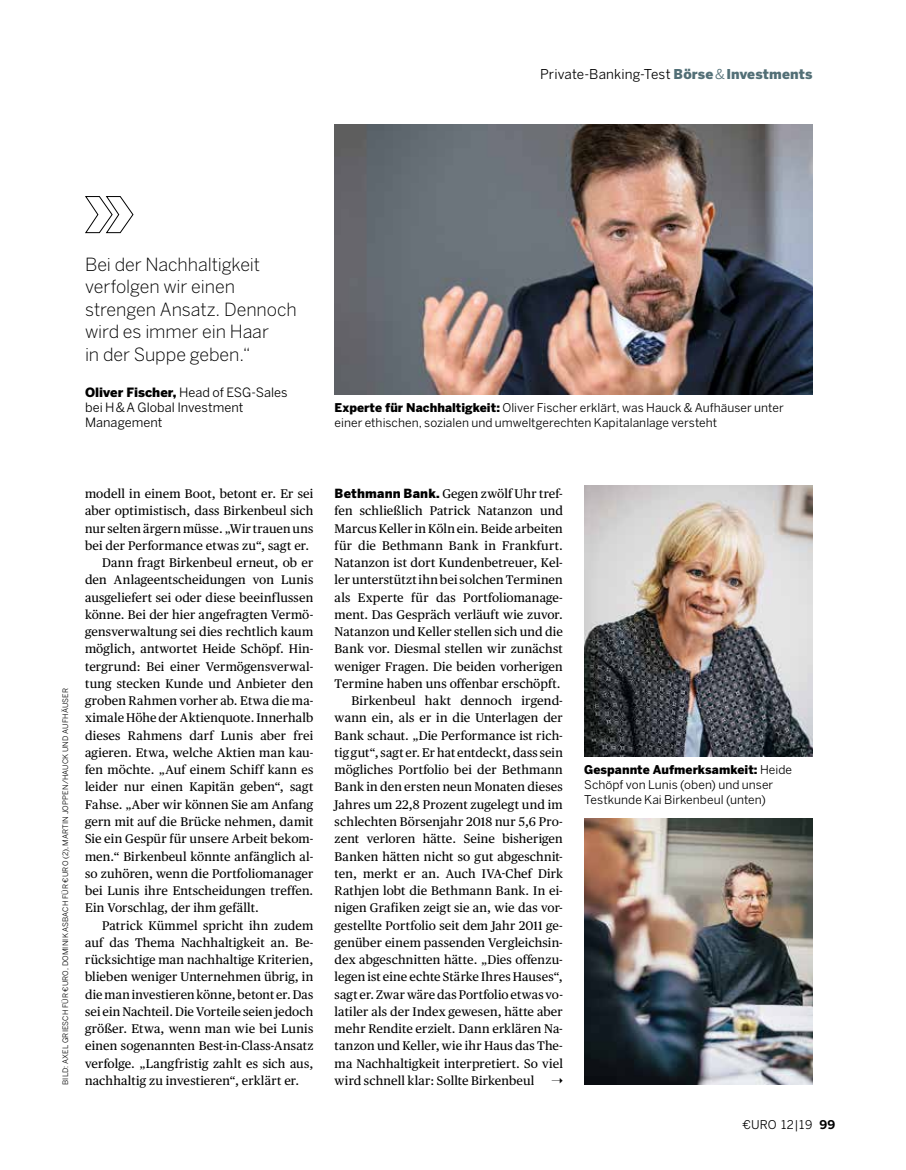
<style>
.page{position:relative;width:906px;height:1170px;background:#fff}
.page>*{position:absolute;margin:0;border:0;box-sizing:border-box;transform-origin:0 0}
.t1{font:300 18px/22.5px "Benton Sans";letter-spacing:-.005em;color:#000}
.t2{font:13.5px "Benton Sans";letter-spacing:.01em;color:#000}
.t3{font:12.75px/15px "Benton Sans";color:#000}
.t4{font:12.6px "Publico Text";letter-spacing:.01em;color:#000}
.t5{font:12px/15px "Benton Sans";letter-spacing:.005em;color:#000}
.t6{font:7.5px "Benton Sans";letter-spacing:.015em;color:#000}
.s1{font-weight:900;color:#526f76}
.s2{color:#526f76}
.s3{font-weight:900}
.s4{font-family:"Benton Sans";font-weight:900}
.s5{font-weight:700}
</style>
<div class="page">
<img style="left:584px;top:819px;width:228px;height:265px">
<img style="left:584px;top:485px;width:228px;height:272px">
<svg style="left:85px;top:196px;width:49px;height:38px"></svg>
<img style="left:334px;top:124px;width:478px;height:270px">
<p class="t2" style="left:540px;top:66px;width:274px">Private-Banking-Test <span class="s1">Börse</span><span class="s2">&amp;</span><span class="s1">Investments</span></p>
<h1 class="t1" style="left:85px;top:253px;width:213px">Bei der Nachhaltigkeit verfolgen wir einen strengen Ansatz. Dennoch wird es immer ein Haar<br>in der Suppe geben.“</h1>
<p class="t3" style="left:85px;top:385px;width:204px"><span class="s3">Oliver Fischer,</span> Head of ESG-Sales bei H&amp;A Global Investment<br>Management</p>
<p class="t5" style="left:334px;top:400px;width:451px"><span class="s3">Experte für Nachhaltigkeit:</span> Oliver Fischer erklärt, was Hauck &amp; Aufhäuser unter einer ethischen, sozialen und umweltgerechten Kapitalanlage versteht</p>
<p class="t6" style="left:61px;top:1084px;width:398px;rotate:-90deg">BILD: AXEL GRIESCH FÜR €URO, DOMINIK ASBACH FÜR €URO (2), MARTIN JOPPEN/HAUCK UND AUFHÄUSER</p>
<p class="t4" style="left:85px;top:484px;width:230px">modell in einem Boot, betont er. Er sei</p>
<p class="t4" style="left:85px;top:501px;width:230px">aber optimistisch, dass Birkenbeul sich</p>
<p class="t4" style="left:85px;top:518px;width:230px">nur selten ärgern müsse. „Wir trauen uns</p>
<p class="t4" style="left:85px;top:536px;width:226px">bei der Performance etwas zu“, sagt er.</p>
<p class="t4" style="left:102px;top:553px;width:213px">Dann fragt Birkenbeul erneut, ob er</p>
<p class="t4" style="left:85px;top:570px;width:230px">den Anlageentscheidungen von Lunis</p>
<p class="t4" style="left:85px;top:587px;width:230px">ausgeliefert sei oder diese beeinflussen</p>
<p class="t4" style="left:85px;top:605px;width:230px">könne. Bei der hier angefragten Vermö-</p>
<p class="t4" style="left:85px;top:622px;width:230px">gensverwaltung sei dies rechtlich kaum</p>
<p class="t4" style="left:85px;top:639px;width:230px">möglich, antwortet Heide Schöpf. Hin-</p>
<p class="t4" style="left:85px;top:656px;width:230px">tergrund: Bei einer Vermögensverwal-</p>
<p class="t4" style="left:85px;top:674px;width:230px">tung stecken Kunde und Anbieter den</p>
<p class="t4" style="left:85px;top:691px;width:230px">groben Rahmen vorher ab. Etwa die ma-</p>
<p class="t4" style="left:85px;top:708px;width:230px">ximale Höhe der Aktienquote. Innerhalb</p>
<p class="t4" style="left:85px;top:725px;width:230px">dieses Rahmens darf Lunis aber frei</p>
<p class="t4" style="left:85px;top:743px;width:230px">agieren. Etwa, welche Aktien man kau-</p>
<p class="t4" style="left:85px;top:760px;width:230px">fen möchte. „Auf einem Schiff kann es</p>
<p class="t4" style="left:85px;top:777px;width:230px">leider nur einen Kapitän geben“, sagt</p>
<p class="t4" style="left:85px;top:794px;width:230px">Fahse. „Aber wir können Sie am Anfang</p>
<p class="t4" style="left:85px;top:812px;width:230px">gern mit auf die Brücke nehmen, damit</p>
<p class="t4" style="left:85px;top:829px;width:230px">Sie ein Gespür für unsere Arbeit bekom-</p>
<p class="t4" style="left:85px;top:846px;width:230px">men.“ Birkenbeul könnte anfänglich al-</p>
<p class="t4" style="left:85px;top:863px;width:230px">so zuhören, wenn die Portfoliomanager</p>
<p class="t4" style="left:85px;top:881px;width:230px">bei Lunis ihre Entscheidungen treffen.</p>
<p class="t4" style="left:85px;top:898px;width:175px">Ein Vorschlag, der ihm gefällt.</p>
<p class="t4" style="left:102px;top:915px;width:213px">Patrick Kümmel spricht ihn zudem</p>
<p class="t4" style="left:85px;top:932px;width:230px">auf das Thema Nachhaltigkeit an. Be-</p>
<p class="t4" style="left:85px;top:950px;width:230px">rücksichtige man nachhaltige Kriterien,</p>
<p class="t4" style="left:85px;top:967px;width:230px">blieben weniger Unternehmen übrig, in</p>
<p class="t4" style="left:85px;top:984px;width:230px">die man investieren könne, betont er. Das</p>
<p class="t4" style="left:85px;top:1001px;width:230px">sei ein Nachteil. Die Vorteile seien jedoch</p>
<p class="t4" style="left:85px;top:1019px;width:230px">größer. Etwa, wenn man wie bei Lunis</p>
<p class="t4" style="left:85px;top:1036px;width:230px">einen sogenannten Best-in-Class-Ansatz</p>
<p class="t4" style="left:85px;top:1053px;width:230px">verfolge. „Langfristig zahlt es sich aus,</p>
<p class="t4" style="left:85px;top:1070px;width:216px">nachhaltig zu investieren“, erklärt er.</p>
<p class="t4" style="left:334px;top:484px;width:230px"><span class="s4">Bethmann Bank.</span> Gegen zwölf Uhr tref-</p>
<p class="t4" style="left:334px;top:501px;width:230px">fen schließlich Patrick Natanzon und</p>
<p class="t4" style="left:334px;top:518px;width:230px">Marcus Keller in Köln ein. Beide arbeiten</p>
<p class="t4" style="left:334px;top:536px;width:230px">für die Bethmann Bank in Frankfurt.</p>
<p class="t4" style="left:334px;top:553px;width:230px">Natanzon ist dort Kundenbetreuer, Kel-</p>
<p class="t4" style="left:334px;top:570px;width:230px">ler unterstützt ihn bei solchen Terminen</p>
<p class="t4" style="left:334px;top:587px;width:230px">als Experte für das Portfoliomanage-</p>
<p class="t4" style="left:334px;top:605px;width:230px">ment. Das Gespräch verläuft wie zuvor.</p>
<p class="t4" style="left:334px;top:622px;width:230px">Natanzon und Keller stellen sich und die</p>
<p class="t4" style="left:334px;top:639px;width:230px">Bank vor. Diesmal stellen wir zunächst</p>
<p class="t4" style="left:334px;top:656px;width:230px">weniger Fragen. Die beiden vorherigen</p>
<p class="t4" style="left:334px;top:674px;width:227px">Termine haben uns offenbar erschöpft.</p>
<p class="t4" style="left:351px;top:691px;width:213px">Birkenbeul hakt dennoch irgend-</p>
<p class="t4" style="left:334px;top:708px;width:230px">wann ein, als er in die Unterlagen der</p>
<p class="t4" style="left:334px;top:725px;width:230px">Bank schaut. „Die Performance ist rich-</p>
<p class="t4" style="left:334px;top:743px;width:230px">tig gut“, sagt er. Er hat entdeckt, dass sein</p>
<p class="t4" style="left:334px;top:760px;width:230px">mögliches Portfolio bei der Bethmann</p>
<p class="t4" style="left:334px;top:777px;width:230px">Bank in den ersten neun Monaten dieses</p>
<p class="t4" style="left:334px;top:794px;width:230px">Jahres um 22,8 Prozent zugelegt und im</p>
<p class="t4" style="left:334px;top:812px;width:230px">schlechten Börsenjahr 2018 nur 5,6 Pro-</p>
<p class="t4" style="left:334px;top:829px;width:230px">zent verloren hätte. Seine bisherigen</p>
<p class="t4" style="left:334px;top:846px;width:230px">Banken hätten nicht so gut abgeschnit-</p>
<p class="t4" style="left:334px;top:863px;width:230px">ten, merkt er an. Auch IVA-Chef Dirk</p>
<p class="t4" style="left:334px;top:881px;width:230px">Rathjen lobt die Bethmann Bank. In ei-</p>
<p class="t4" style="left:334px;top:898px;width:230px">nigen Grafiken zeigt sie an, wie das vor-</p>
<p class="t4" style="left:334px;top:915px;width:230px">gestellte Portfolio seit dem Jahr 2011 ge-</p>
<p class="t4" style="left:334px;top:932px;width:230px">genüber einem passenden Vergleichsin-</p>
<p class="t4" style="left:334px;top:950px;width:230px">dex abgeschnitten hätte. „Dies offenzu-</p>
<p class="t4" style="left:334px;top:967px;width:230px">legen ist eine echte Stärke Ihres Hauses“,</p>
<p class="t4" style="left:334px;top:984px;width:230px">sagt er. Zwar wäre das Portfolio etwas vo-</p>
<p class="t4" style="left:334px;top:1001px;width:230px">latiler als der Index gewesen, hätte aber</p>
<p class="t4" style="left:334px;top:1019px;width:230px">mehr Rendite erzielt. Dann erklären Na-</p>
<p class="t4" style="left:334px;top:1036px;width:230px">tanzon und Keller, wie ihr Haus das The-</p>
<p class="t4" style="left:334px;top:1053px;width:230px">ma Nachhaltigkeit interpretiert. So viel</p>
<p class="t4" style="left:334px;top:1070px;width:201px">wird schnell klar: Sollte Birkenbeul</p>
<p class="t5" style="left:584px;top:762px;width:209px"><span class="s3">Gespannte Aufmerksamkeit:</span> Heide<br>Schöpf von Lunis (oben) und unser<br>Testkunde Kai Birkenbeul (unten)</p>
<p class="t5" style="left:742px;top:1117px;width:94px">€URO 12|19 <span class="s5">99</span></p>
</div>
